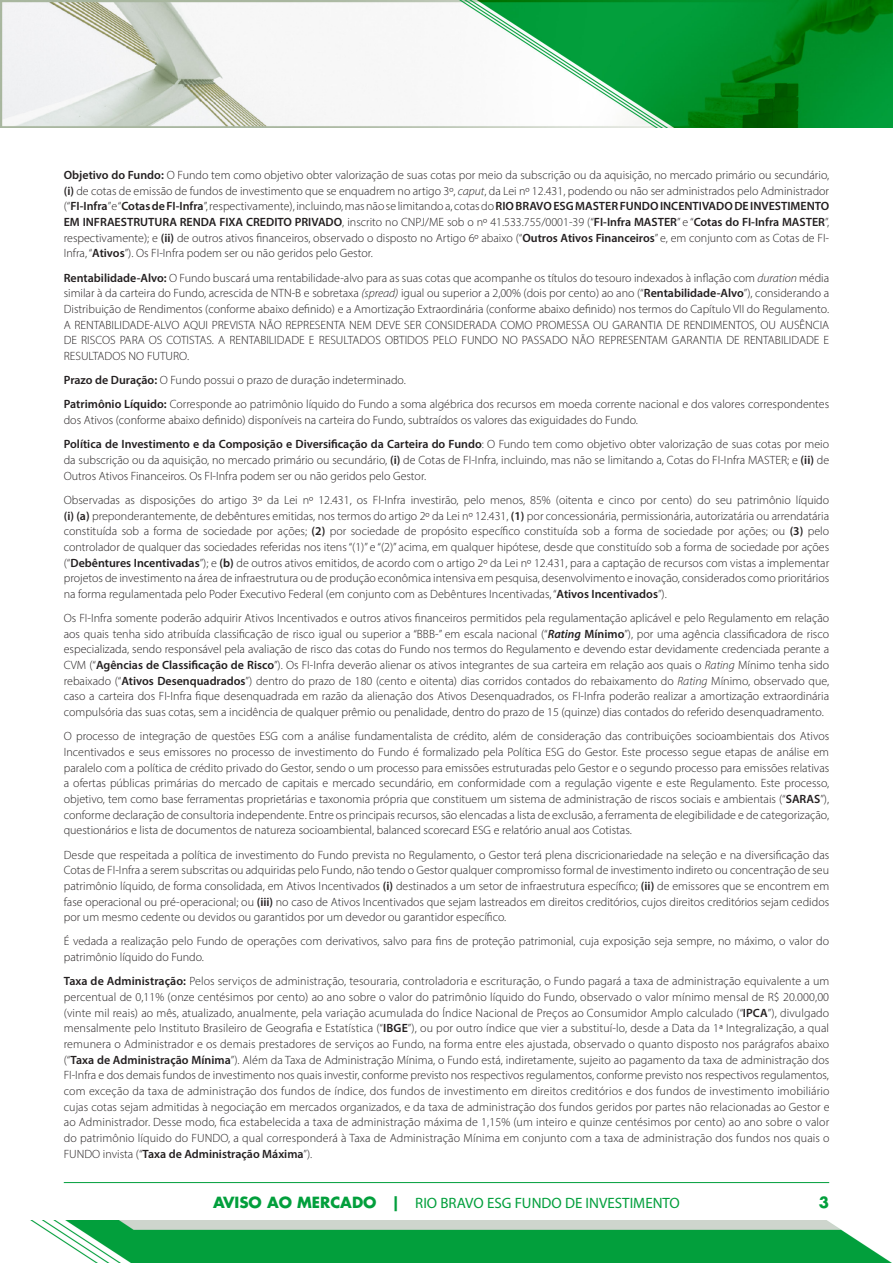
<style>
.page{position:relative;width:893px;height:1263px;background:#fff}
.page>*{position:absolute;margin:0;border:0;box-sizing:border-box;transform-origin:0 0}
.t1{font:15px "Myriad Pro";color:#029f3c}
.t2{font:700 15px "Futura PRO";color:#029f3c}
.t3{font:300 12px/15.8px "Myriad Pro";color:#231f20;text-align:justify}
.s1{font-weight:600}
.s2{font-style:italic}
.s3{font-weight:600;font-style:italic}
.s4{font-family:"Futura PRO";font-weight:700}
</style>
<div class="page">
<hr style="left:64px;top:1182px;width:765px;height:1px;background:#029f3c">
<img style="left:0;top:0;width:893px;height:127px">
<img style="left:30px;top:1220px;width:862px;height:43px">
<p class="t3" style="left:64px;top:167px;width:767px"><span class="s1">Objetivo do Fundo:</span> O Fundo tem como objetivo obter valorização de suas cotas por meio da subscrição ou da aquisição, no mercado primário ou secundário, <span class="s1">(i)</span> de cotas de emissão de fundos de investimento que se enquadrem no artigo 3º, <span class="s2">caput</span>, da Lei nº 12.431, podendo ou não ser administrados pelo Administrador (“<span class="s1">FI-Infra</span>” e “<span class="s1">Cotas de FI-Infra</span>”, respectivamente), incluindo, mas não se limitando a, cotas do <span class="s1">RIO BRAVO ESG MASTER FUNDO INCENTIVADO DE INVESTIMENTO EM INFRAESTRUTURA RENDA FIXA CREDITO PRIVADO</span>, inscrito no CNPJ/ME sob o nº 41.533.755/0001-39 (“<span class="s1">FI-Infra MASTER</span>” e “<span class="s1">Cotas do FI-Infra MASTER</span>”, respectivamente); e <span class="s1">(ii)</span> de outros ativos financeiros, observado o disposto no Artigo 6º abaixo (“<span class="s1">Outros Ativos Financeiros</span>” e, em conjunto com as Cotas de FI-Infra, “<span class="s1">Ativos</span>”). Os FI-Infra podem ser ou não geridos pelo Gestor.</p>
<p class="t3" style="left:64px;top:270px;width:767px"><span class="s1">Rentabilidade-Alvo:</span> O Fundo buscará uma rentabilidade-alvo para as suas cotas que acompanhe os títulos do tesouro indexados à inflação com <span class="s2">duration</span> média similar à da carteira do Fundo, acrescida de NTN-B e sobretaxa <span class="s2">(spread)</span> igual ou superior a 2,00% (dois por cento) ao ano (“<span class="s1">Rentabilidade-Alvo</span>”), considerando a Distribuição de Rendimentos (conforme abaixo definido) e a Amortização Extraordinária (conforme abaixo definido) nos termos do Capítulo VII do Regulamento.<br>A RENTABILIDADE-ALVO AQUI PREVISTA NÃO REPRESENTA NEM DEVE SER CONSIDERADA COMO PROMESSA OU GARANTIA DE RENDIMENTOS, OU AUSÊNCIA DE RISCOS PARA OS COTISTAS. A RENTABILIDADE E RESULTADOS OBTIDOS PELO FUNDO NO PASSADO NÃO REPRESENTAM GARANTIA DE RENTABILIDADE E RESULTADOS NO FUTURO.</p>
<p class="t3" style="left:64px;top:372px;width:344px"><span class="s1">Prazo de Duração:</span> O Fundo possui o prazo de duração indeterminado.</p>
<p class="t3" style="left:64px;top:396px;width:767px"><span class="s1">Patrimônio Líquido:</span> Corresponde ao patrimônio líquido do Fundo a soma algébrica dos recursos em moeda corrente nacional e dos valores correspondentes dos Ativos (conforme abaixo definido) disponíveis na carteira do Fundo, subtraídos os valores das exiguidades do Fundo.</p>
<p class="t3" style="left:64px;top:436px;width:767px"><span class="s1">Política de Investimento e da Composição e Diversificação da Carteira do Fundo</span>: O Fundo tem como objetivo obter valorização de suas cotas por meio da subscrição ou da aquisição, no mercado primário ou secundário, <span class="s1">(i)</span> de Cotas de FI-Infra, incluindo, mas não se limitando a, Cotas do FI-Infra MASTER; e <span class="s1">(ii)</span> de Outros Ativos Financeiros. Os FI-Infra podem ser ou não geridos pelo Gestor.</p>
<p class="t3" style="left:64px;top:492px;width:767px">Observadas as disposições do artigo 3º da Lei nº 12.431, os FI-Infra investirão, pelo menos, 85% (oitenta e cinco por cento) do seu patrimônio líquido <span class="s1">(i) (a)</span> preponderantemente, de debêntures emitidas, nos termos do artigo 2º da Lei nº 12.431, <span class="s1">(1)</span> por concessionária, permissionária, autorizatária ou arrendatária constituída sob a forma de sociedade por ações; <span class="s1">(2)</span> por sociedade de propósito específico constituída sob a forma de sociedade por ações; ou <span class="s1">(3)</span> pelo controlador de qualquer das sociedades referidas nos itens “(1)” e “(2)” acima, em qualquer hipótese, desde que constituído sob a forma de sociedade por ações (“<span class="s1">Debêntures Incentivadas</span>”); e <span class="s1">(b)</span> de outros ativos emitidos, de acordo com o artigo 2º da Lei nº 12.431, para a captação de recursos com vistas a implementar projetos de investimento na área de infraestrutura ou de produção econômica intensiva em pesquisa, desenvolvimento e inovação, considerados como prioritários na forma regulamentada pelo Poder Executivo Federal (em conjunto com as Debêntures Incentivadas, “<span class="s1">Ativos Incentivados</span>”).</p>
<p class="t3" style="left:64px;top:610px;width:767px">Os FI-Infra somente poderão adquirir Ativos Incentivados e outros ativos financeiros permitidos pela regulamentação aplicável e pelo Regulamento em relação aos quais tenha sido atribuída classificação de risco igual ou superior a “BBB-” em escala nacional (“<span class="s3">Rating</span> <span class="s1">Mínimo</span>”), por uma agência classificadora de risco especializada, sendo responsável pela avaliação de risco das cotas do Fundo nos termos do Regulamento e devendo estar devidamente credenciada perante a CVM (“<span class="s1">Agências de Classificação de Risco</span>”). Os FI-Infra deverão alienar os ativos integrantes de sua carteira em relação aos quais o <span class="s2">Rating</span> Mínimo tenha sido rebaixado (“<span class="s1">Ativos Desenquadrados</span>”) dentro do prazo de 180 (cento e oitenta) dias corridos contados do rebaixamento do <span class="s2">Rating</span> Mínimo, observado que, caso a carteira dos FI-Infra fique desenquadrada em razão da alienação dos Ativos Desenquadrados, os FI-Infra poderão realizar a amortização extraordinária compulsória das suas cotas, sem a incidência de qualquer prêmio ou penalidade, dentro do prazo de 15 (quinze) dias contados do referido desenquadramento.</p>
<p class="t3" style="left:64px;top:728px;width:767px">O processo de integração de questões ESG com a análise fundamentalista de crédito, além de consideração das contribuições socioambientais dos Ativos Incentivados e seus emissores no processo de investimento do Fundo é formalizado pela Política ESG do Gestor. Este processo segue etapas de análise em paralelo com a política de crédito privado do Gestor, sendo o um processo para emissões estruturadas pelo Gestor e o segundo processo para emissões relativas a ofertas públicas primárias do mercado de capitais e mercado secundário, em conformidade com a regulação vigente e este Regulamento. Este processo, objetivo, tem como base ferramentas proprietárias e taxonomia própria que constituem um sistema de administração de riscos sociais e ambientais (“<span class="s1">SARAS</span>”), conforme declaração de consultoria independente. Entre os principais recursos, são elencadas a lista de exclusão, a ferramenta de elegibilidade e de categorização, questionários e lista de documentos de natureza socioambiental, balanced scorecard ESG e relatório anual aos Cotistas.</p>
<p class="t3" style="left:64px;top:846px;width:767px">Desde que respeitada a política de investimento do Fundo prevista no Regulamento, o Gestor terá plena discricionariedade na seleção e na diversificação das Cotas de FI-Infra a serem subscritas ou adquiridas pelo Fundo, não tendo o Gestor qualquer compromisso formal de investimento indireto ou concentração de seu patrimônio líquido, de forma consolidada, em Ativos Incentivados <span class="s1">(i)</span> destinados a um setor de infraestrutura específico; <span class="s1">(ii)</span> de emissores que se encontrem em fase operacional ou pré-operacional; ou <span class="s1">(iii)</span> no caso de Ativos Incentivados que sejam lastreados em direitos creditórios, cujos direitos creditórios sejam cedidos por um mesmo cedente ou devidos ou garantidos por um devedor ou garantidor específico.</p>
<p class="t3" style="left:64px;top:933px;width:767px">É vedada a realização pelo Fundo de operações com derivativos, salvo para fins de proteção patrimonial, cuja exposição seja sempre, no máximo, o valor do patrimônio líquido do Fundo.</p>
<p class="t3" style="left:64px;top:973px;width:767px"><span class="s1">Taxa de Administração:</span> Pelos serviços de administração, tesouraria, controladoria e escrituração, o Fundo pagará a taxa de administração equivalente a um percentual de 0,11% (onze centésimos por cento) ao ano sobre o valor do patrimônio líquido do Fundo, observado o valor mínimo mensal de R$ 20.000,00 (vinte mil reais) ao mês, atualizado, anualmente, pela variação acumulada do Índice Nacional de Preços ao Consumidor Amplo calculado (“<span class="s1">IPCA</span>”), divulgado mensalmente pelo Instituto Brasileiro de Geografia e Estatística (“<span class="s1">IBGE</span>”), ou por outro índice que vier a substituí-lo, desde a Data da 1ª Integralização, a qual remunera o Administrador e os demais prestadores de serviços ao Fundo, na forma entre eles ajustada, observado o quanto disposto nos parágrafos abaixo (“<span class="s1">Taxa de Administração Mínima</span>”). Além da Taxa de Administração Mínima, o Fundo está, indiretamente, sujeito ao pagamento da taxa de administração dos FI-Infra e dos demais fundos de investimento nos quais investir, conforme previsto nos respectivos regulamentos, conforme previsto nos respectivos regulamentos, com exceção da taxa de administração dos fundos de índice, dos fundos de investimento em direitos creditórios e dos fundos de investimento imobiliário cujas cotas sejam admitidas à negociação em mercados organizados, e da taxa de administração dos fundos geridos por partes não relacionadas ao Gestor e ao Administrador. Desse modo, fica estabelecida a taxa de administração máxima de 1,15% (um inteiro e quinze centésimos por cento) ao ano sobre o valor do patrimônio líquido do FUNDO, a qual corresponderá à Taxa de Administração Mínima em conjunto com a taxa de administração dos fundos nos quais o FUNDO invista (“<span class="s1">Taxa de Administração Máxima</span>”).</p>
<p class="t1" style="left:213px;top:1194px;width:468px"><span class="s4">AVISO AO MERCADO |</span> RIO BRAVO ESG FUNDO DE INVESTIMENTO</p>
<p class="t2" style="left:819px;top:1192px;width:12px">3</p>
</div>
